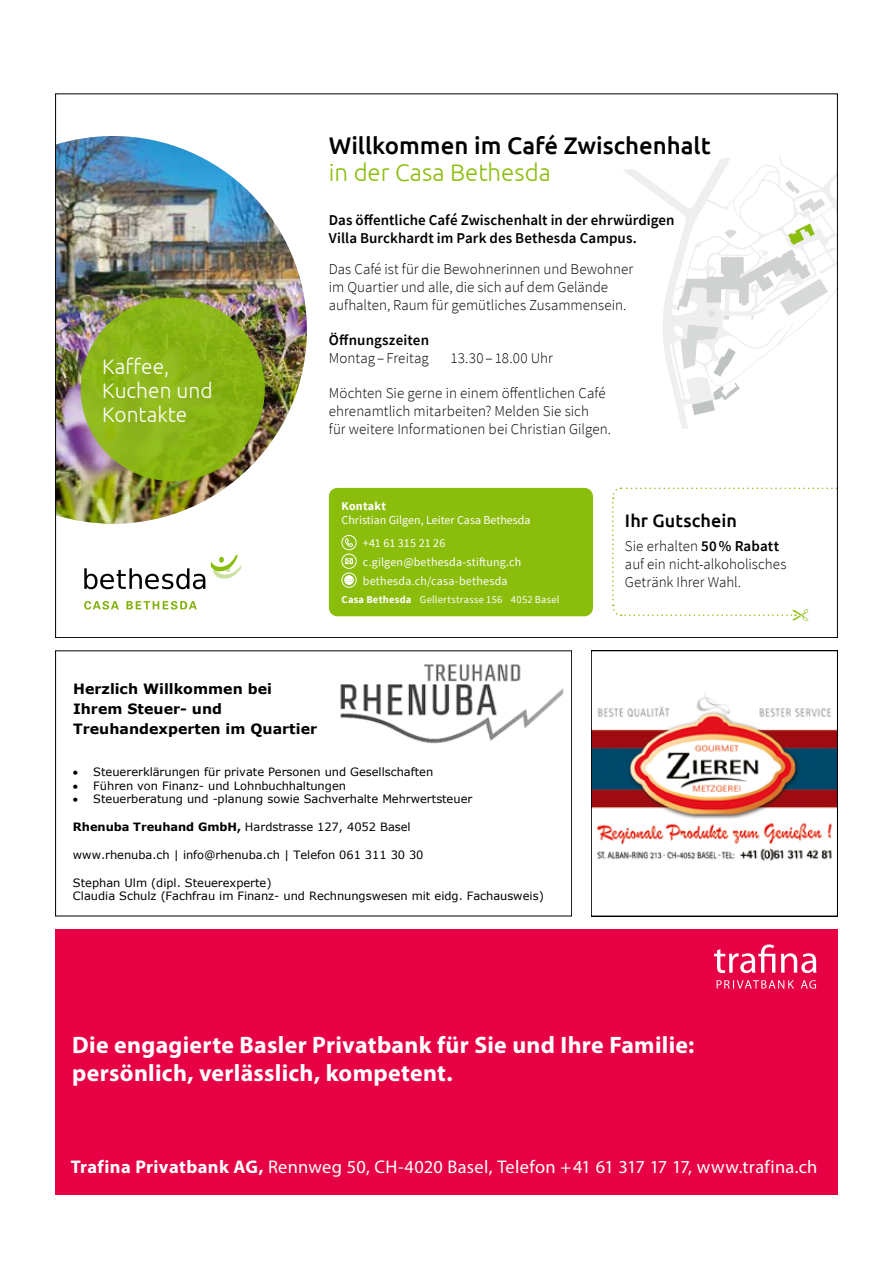
<style>
.page{position:relative;width:893px;height:1263px;background:#fff}
.page>*{position:absolute;margin:0;border:0;box-sizing:border-box;transform-origin:0 0}
.t1{font:500 24px "Ubuntu";color:#000}
.t2{font:300 24px "Ubuntu";color:#8bbd0d}
.t3{font:700 23.85px/28.3px "Myriad Pro";letter-spacing:.01em;color:#fff}
.t4{font:300 21px/24px "Ubuntu";color:#fff}
.t5{font:18.3px "Myriad Pro";letter-spacing:.015em;color:#fff}
.t6{font:500 18px "Ubuntu";letter-spacing:.005em;color:#000}
.t7{font:300 15px/18px "Source Sans Pro";color:#000}
.t8{font:600 15px/18px "Source Sans Pro";letter-spacing:.005em;color:#000}
.t9{font:700 14.25px/20px "Verdana";color:#000}
.t10{font:12px/23px "Source Sans Pro";letter-spacing:.01em;color:#fff}
.t11{font:700 12px "Source Sans Pro";letter-spacing:.02em;color:#fff}
.t12{font:11.4px/13.8px "Verdana";letter-spacing:-.005em;color:#000}
.t13{font:10.5px "Source Sans Pro";letter-spacing:.025em;color:#fff}
.s1{font-weight:700}
.s2{font-weight:600}
</style>
<div class="page">
<div style="left:55px;top:929px;width:783px;height:266px;background:#e70044"></div>
<svg style="left:714px;top:944px;width:61px;height:29px"></svg>
<svg style="left:781px;top:953px;width:35px;height:20px"></svg>
<svg style="left:717px;top:980px;width:99px;height:9px"></svg>
<div style="left:55px;top:650px;width:517px;height:266px;border:1px solid #000"></div>
<img style="left:340px;top:664px;width:224px;height:80px">
<img style="left:594px;top:693px;width:241px;height:168px">
<div style="left:591px;top:650px;width:247px;height:266px;border:2px solid #000"></div>
<svg style="left:623px;top:155px;width:213px;height:274px"></svg>
<img style="left:57px;top:136px;width:250px;height:388px">
<div style="left:81px;top:298px;width:184px;height:183px;background:#8bb517;border-radius:50%"></div>
<svg style="left:211px;top:554px;width:31px;height:25px"></svg>
<svg style="left:84px;top:568px;width:121px;height:21px"></svg>
<svg style="left:84px;top:601px;width:35px;height:9px"></svg>
<svg style="left:126px;top:601px;width:71px;height:9px"></svg>
<div style="left:329px;top:488px;width:264px;height:128px;background:#8bbd0d;border-radius:9px"></div>
<div style="left:342px;top:535px;width:14px;height:15px;border:1px solid #fff;border-radius:50%"></div>
<svg style="left:345px;top:538px;width:9px;height:9px"></svg>
<div style="left:342px;top:554px;width:14px;height:15px;border:1px solid #fff;border-radius:50%"></div>
<svg style="left:345px;top:558px;width:8px;height:6px"></svg>
<div style="left:342px;top:573px;width:14px;height:14px;border:1px solid #fff;border-radius:50%"></div>
<svg style="left:344px;top:575px;width:10px;height:10px"></svg>
<svg style="left:612px;top:488px;width:226px;height:133px"></svg>
<h3 class="t4" style="left:102px;top:354px;width:112px">Kaffee,<br>Kuchen und<br>Kontakte</h3>
<h1 class="t1" style="left:329px;top:130px;width:383px">Willkommen im Café Zwischenhalt</h1>
<h1 class="t2" style="left:329px;top:158px;width:224px">in der Casa Bethesda</h1>
<h3 class="t8" style="left:329px;top:211px;width:347px">Das öffentliche Café Zwischenhalt in der ehrwürdigen<br>Villa Burckhardt im Park des Bethesda Campus.</h3>
<h3 class="t7" style="left:329px;top:260px;width:306px">Das Café ist für die Bewohnerinnen und Bewohner im Quartier und alle, die sich auf dem Gelände aufhalten, Raum für gemütliches Zusammensein.</h3>
<h3 class="t8" style="left:329px;top:331px;width:102px">Öffnungszeiten</h3>
<h3 class="t7" style="left:329px;top:349px;width:102px">Montag – Freitag</h3>
<h3 class="t7" style="left:450px;top:349px;width:104px">13.30 – 18.00 Uhr</h3>
<h3 class="t7" style="left:329px;top:384px;width:284px">Möchten Sie gerne in einem öffentlichen Café ehrenamtlich mitarbeiten? Melden Sie sich<br>für weitere Informationen bei Christian Gilgen.</h3>
<p class="t11" style="left:342px;top:497px;width:46px">Kontakt</p>
<p class="t10" style="left:363px;top:508px;width:169px;text-indent:-21px">Christian Gilgen, Leiter Casa Bethesda +41 61 315 21 26</p>
<p class="t10" style="left:363px;top:552px;width:160px;line-height:18.8px">c.gilgen@bethesda-stiftung.ch bethesda.ch/casa-bethesda</p>
<p class="t13" style="left:342px;top:593px;width:219px"><span class="s1">Casa Bethesda</span> Gellertstrasse 156 4052 Basel</p>
<h3 class="t6" style="left:625px;top:509px;width:113px">Ihr Gutschein</h3>
<h3 class="t7" style="left:625px;top:537px;width:163px">Sie erhalten <span class="s2">50% Rabatt </span>auf ein nicht-alkoholisches<br>Getränk Ihrer Wahl.</h3>
<p class="t9" style="left:73px;top:679px;width:246px">Herzlich Willkommen bei<br>Ihrem Steuer- und<br>Treuhandexperten im Quartier</p>
<p class="t12" style="left:73px;top:764px;width:362px">• Steuererklärungen für private Personen und Gesellschaften</p>
<p class="t12" style="left:73px;top:778px;width:275px">• Führen von Finanz- und Lohnbuchhaltungen</p>
<p class="t12" style="left:73px;top:792px;width:401px">• Steuerberatung und -planung sowie Sachverhalte Mehrwertsteuer</p>
<p class="t12" style="left:73px;top:820px;width:339px"><span class="s1">Rhenuba Treuhand GmbH,</span> Hardstrasse 127, 4052 Basel</p>
<p class="t12" style="left:73px;top:848px;width:352px">www.rhenuba.ch | info@rhenuba.ch | Telefon 061 311 30 30</p>
<p class="t12" style="left:73px;top:875px;width:472px">Stephan Ulm (dipl. Steuerexperte)<br>Claudia Schulz (Fachfrau im Finanz- und Rechnungswesen mit eidg. Fachausweis)</p>
<h2 class="t3" style="left:72px;top:1030px;width:624px">Die engagierte Basler Privatbank für Sie und Ihre Familie: persönlich, verlässlich, kompetent.</h2>
<h3 class="t5" style="left:71px;top:1156px;width:748px"><span class="s1">Trafina Privatbank AG,</span> Rennweg 50, CH-4020 Basel, Telefon +41 61 317 17 17, www.trafina.ch</h3>
</div>
